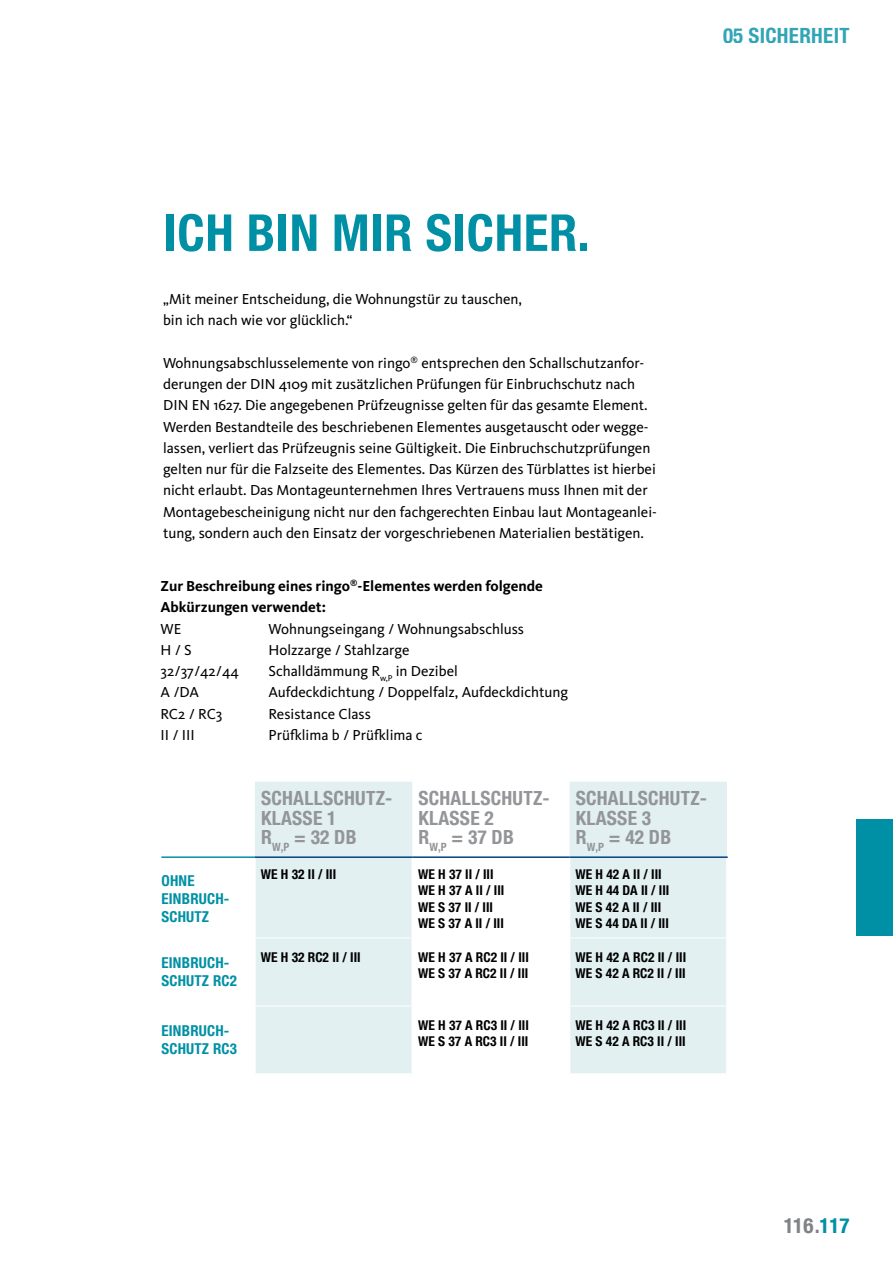
<style>
.page{position:relative;width:893px;height:1263px;background:#fff}
.page>*{position:absolute;margin:0;border:0;box-sizing:border-box;transform-origin:0 0}
.t1{font:700 condensed 51px "Helvetica Neue";letter-spacing:.015em;color:#0090a5}
.t2{font:700 condensed 21px "Helvetica Neue";letter-spacing:.015em;color:#0090a5}
.t3{font:700 condensed 21px "Helvetica Neue";color:#808285}
.t4{font:700 condensed 19.5px/19.5px "Helvetica Neue";letter-spacing:.015em;color:#939598}
.t5{font:15px/21.3px "Kievit OT";color:#000}
.t6{font:700 15px/21.3px "Kievit OT";color:#000}
.t7{font:700 condensed 15px/18px "Helvetica Neue";letter-spacing:.015em;color:#0090a5}
.t8{font:700 condensed 13.5px/16.2px "Helvetica Neue";color:#000}
.s1{color:#0090a5}
</style>
<div class="page">
<svg style="left:255px;top:782px;width:472px;height:291px;fill:#e2f0f2"></svg>
<hr style="left:254px;top:858px;width:2px;height:79px;background:#fff">
<hr style="left:411px;top:858px;width:2px;height:79px;background:#fff">
<hr style="left:569px;top:858px;width:1px;height:79px;background:#fff">
<hr style="left:726px;top:858px;width:2px;height:80px;background:#fff">
<hr style="left:254px;top:939px;width:2px;height:66px;background:#fff">
<hr style="left:411px;top:938px;width:2px;height:68px;background:#fff">
<hr style="left:569px;top:938px;width:1px;height:68px;background:#fff">
<hr style="left:726px;top:938px;width:2px;height:68px;background:#fff">
<hr style="left:254px;top:1007px;width:2px;height:66px;background:#fff">
<hr style="left:411px;top:1006px;width:2px;height:67px;background:#fff">
<hr style="left:569px;top:1006px;width:1px;height:67px;background:#fff">
<hr style="left:726px;top:1006px;width:2px;height:67px;background:#fff">
<hr style="left:161px;top:937px;width:95px;height:2px;background:#fff">
<hr style="left:161px;top:1005px;width:95px;height:2px;background:#fff">
<hr style="left:255px;top:856px;width:157px;height:2px;background:#004282">
<hr style="left:412px;top:856px;width:158px;height:2px;background:#004282">
<hr style="left:570px;top:856px;width:158px;height:2px;background:#004282">
<hr style="left:256px;top:937px;width:156px;height:1px;background:#fff">
<hr style="left:412px;top:937px;width:158px;height:1px;background:#fff">
<hr style="left:570px;top:937px;width:156px;height:1px;background:#fff">
<hr style="left:256px;top:1006px;width:156px;height:1px;background:#fff">
<hr style="left:412px;top:1006px;width:158px;height:1px;background:#fff">
<hr style="left:570px;top:1006px;width:156px;height:1px;background:#fff">
<hr style="left:161px;top:856px;width:94px;height:2px;background:#0090a5">
<div style="left:857px;top:819px;width:36px;height:116px;background:#0090a5"></div>
<h2 class="t2" style="left:723px;top:22px;width:128px">05 SICHERHEIT</h2>
<h1 class="t1" style="left:163px;top:202px;width:428px">ICH BIN MIR SICHER.</h1>
<p class="t5" style="left:163px;top:289px;width:360px">„Mit meiner Entscheidung, die Wohnungstür zu tauschen, bin ich nach wie vor glücklich.“</p>
<p class="t5" style="left:163px;top:352px;width:495px">Wohnungsabschlusselemente von ringo<sup>®</sup> entsprechen den Schallschutzanfor&shy;derungen der DIN 4109 mit zusätzlichen Prüfungen für Einbruchschutz nach DIN EN 1627. Die angegebenen Prüfzeugnisse gelten für das gesamte Element.<br>Werden Bestandteile des beschriebenen Elementes ausgetauscht oder wegge&shy;lassen, verliert das Prüfzeugnis seine Gültigkeit. Die Einbruchschutzprüfungen gelten nur für die Falzseite des Elementes. Das Kürzen des Türblattes ist hierbei nicht erlaubt. Das Montageunternehmen Ihres Vertrauens muss Ihnen mit der Montagebescheinigung nicht nur den fachgerechten Einbau laut Montageanlei&shy;tung, sondern auch den Einsatz der vorgeschriebenen Materialien bestätigen.</p>
<p class="t6" style="left:161px;top:575px;width:384px">Zur Beschreibung eines ringo<sup>®</sup>-Elementes werden folgende<br>Abkürzungen verwendet:</p>
<p class="t5" style="left:161px;top:618px;width:22px">WE</p>
<p class="t5" style="left:269px;top:618px;width:257px">Wohnungseingang / Wohnungsabschluss</p>
<p class="t5" style="left:161px;top:639px;width:33px">H / S</p>
<p class="t5" style="left:269px;top:639px;width:142px">Holzzarge / Stahlzarge</p>
<p class="t5" style="left:161px;top:661px;width:80px">32/37/42/44</p>
<p class="t5" style="left:269px;top:661px;width:191px">Schalldämmung R<sub>w,P</sub> in Dezibel</p>
<p class="t5" style="left:161px;top:682px;width:40px">A /DA</p>
<p class="t5" style="left:269px;top:682px;width:301px">Aufdeckdichtung / Doppelfalz, Aufdeckdichtung</p>
<p class="t5" style="left:161px;top:703px;width:63px">RC2 / RC3</p>
<p class="t5" style="left:269px;top:703px;width:104px">Resistance Class</p>
<p class="t5" style="left:161px;top:724px;width:36px">II / III</p>
<p class="t5" style="left:269px;top:724px;width:156px">Prüfklima b / Prüfklima c</p>
<p class="t7" style="left:161px;top:871px;width:69px">OHNE<br>EINBRUCH-<br>SCHUTZ</p>
<p class="t7" style="left:161px;top:954px;width:77px">EINBRUCH-<br>SCHUTZ RC2</p>
<h3 class="t4" style="left:261px;top:788px;width:133px">SCHALLSCHUTZ-<br>KLASSE 1<br>R<sub>W,P</sub> = 32 DB</h3>
<h3 class="t4" style="left:418px;top:788px;width:133px">SCHALLSCHUTZ-<br>KLASSE 2<br>R<sub>W,P</sub> = 37 DB</h3>
<h3 class="t4" style="left:576px;top:788px;width:133px">SCHALLSCHUTZ-<br>KLASSE 3<br>R<sub>W,P</sub> = 42 DB</h3>
<p class="t8" style="left:261px;top:866px;width:77px">WE H 32 II / III</p>
<p class="t8" style="left:418px;top:866px;width:88px">WE H 37 II / III<br>WE H 37 A II / III<br>WE S 37 II / III<br>WE S 37 A II / III</p>
<p class="t8" style="left:576px;top:866px;width:95px">WE H 42 A II / III<br>WE H 44 DA II / III<br>WE S 42 A II / III<br>WE S 44 DA II / III</p>
<p class="t8" style="left:261px;top:948px;width:101px">WE H 32 RC2 II / III</p>
<p class="t8" style="left:418px;top:948px;width:112px">WE H 37 A RC2 II / III<br>WE S 37 A RC2 II / III</p>
<p class="t8" style="left:576px;top:948px;width:112px">WE H 42 A RC2 II / III<br>WE S 42 A RC2 II / III</p>
<p class="t7" style="left:161px;top:1022px;width:77px">EINBRUCH-<br>SCHUTZ RC3</p>
<p class="t8" style="left:418px;top:1017px;width:112px">WE H 37 A RC3 II / III<br>WE S 37 A RC3 II / III</p>
<p class="t8" style="left:576px;top:1017px;width:112px">WE H 42 A RC3 II / III<br>WE S 42 A RC3 II / III</p>
<h2 class="t3" style="left:783px;top:1213px;width:68px">116.<span class="s1">117</span></h2>
</div>
